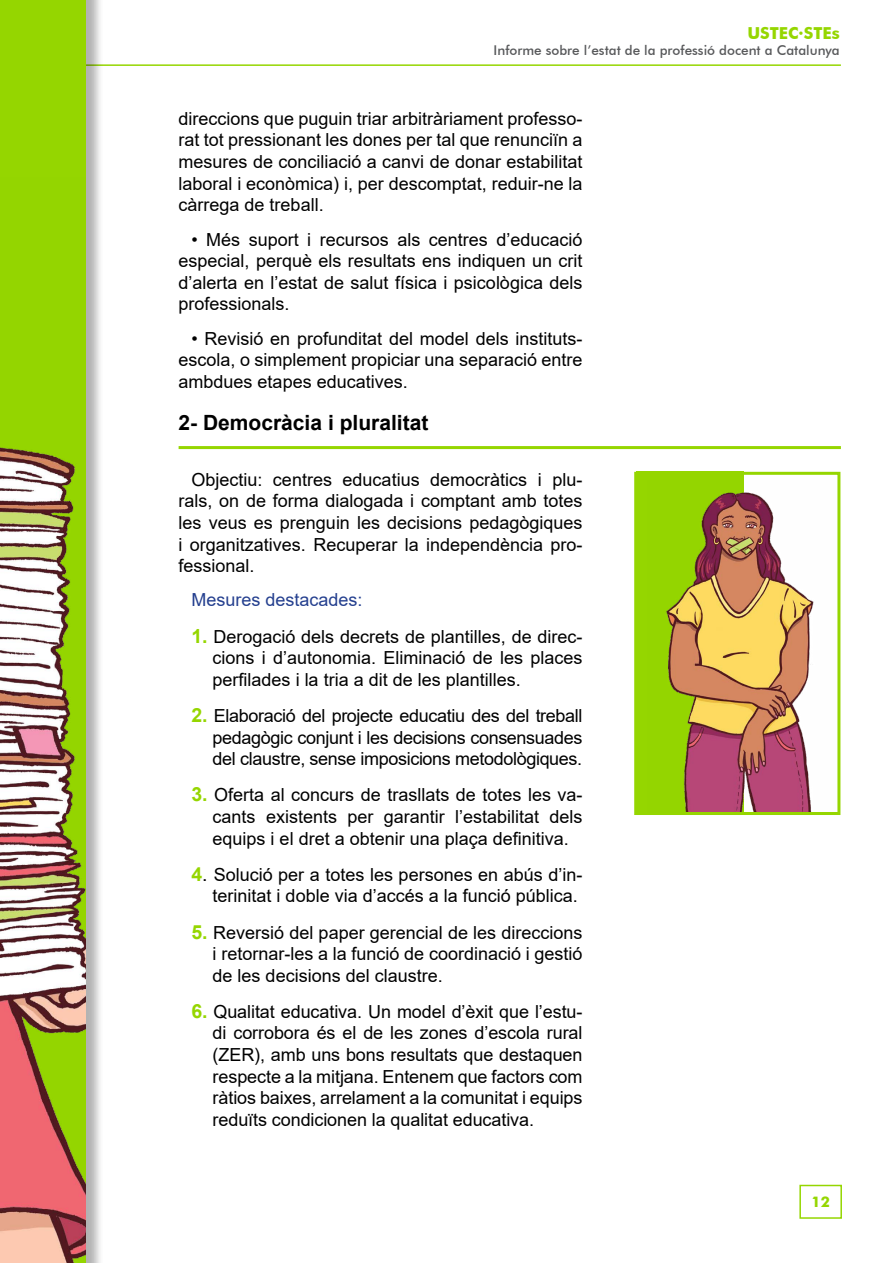
<style>
.page{position:relative;width:893px;height:1263px;background:#fff}
.page>*{position:absolute;margin:0;border:0;box-sizing:border-box;transform-origin:0 0}
.t1{font:700 21px "Arial";color:#000}
.t2{font:18px/21.6px "Arial";color:#000;text-align:justify}
.t3{font:18px "Arial";color:#25408f}
.t4{font:700 16.5px "Futura BT";color:#95d600}
.t5{font:700 14.7px "Futura BT";color:#95d600}
.t6{font:500 13.5px "Futura BT";color:#58595b}
.s1{font-weight:700;font-size:19.5px;color:#95d600}
.s2{font-size:19.5px}
</style>
<div class="page">
<div style="left:799px;top:1185px;width:43px;height:34px;border:2px solid #95d600"></div>
<hr style="left:33px;top:64px;width:808px;height:2px;background:#95d600">
<div style="left:0;top:0;width:104px;height:1263px;background:#000;opacity:.3"></div>
<div style="left:0;top:0;width:86px;height:1263px;background:#95d600"></div>
<img style="left:0;top:447px;width:86px;height:816px">
<div style="left:636px;top:472px;width:108px;height:343px;background:#95d600"></div>
<img style="left:666px;top:492px;width:148px;height:319px">
<div style="left:634px;top:472px;width:206px;height:343px;border:3px solid #95d600"></div>
<hr style="left:179px;top:446px;width:662px;height:3px;background:#95d600">
<p class="t4" style="left:747px;top:23px;width:94px">USTEC·STEs</p>
<p class="t6" style="left:494px;top:42px;width:348px">Informe sobre l’estat de la professió docent a Catalunya</p>
<p class="t2" style="left:179px;top:107px;width:405px">direccions que puguin triar arbitràriament professo&shy;rat tot pressionant les dones per tal que renunciïn a mesures de conciliació a canvi de donar estabilitat laboral i econòmica) i, per descomptat, reduir-ne la càrrega de treball.</p>
<p class="t2" style="left:179px;top:228px;width:405px;text-indent:13px">• Més suport i recursos als centres d’educació especial, perquè els resultats ens indiquen un crit d’alerta en l’estat de salut física i psicològica dels professionals.</p>
<p class="t2" style="left:179px;top:327px;width:405px;text-indent:13px">• Revisió en profunditat del model dels instituts&shy;escola, o simplement propiciar una separació entre ambdues etapes educatives.</p>
<p class="t1" style="left:179px;top:408px;width:251px">2- Democràcia i pluralitat</p>
<p class="t2" style="left:179px;top:468px;width:405px;text-indent:13px">Objectiu: centres educatius democràtics i plu&shy;rals, on de forma dialogada i comptant amb totes les veus es prenguin les decisions pedagògiques i organitzatives. Recuperar la independència pro&shy;fessional.</p>
<p class="t3" style="left:191px;top:588px;width:173px">Mesures destacades:</p>
<p class="t2" style="left:213px;top:625px;width:371px;text-indent:-21px"><span class="s1">1.</span> Derogació dels decrets de plantilles, de direc&shy;cions i d’autonomia. Eliminació de les places perfilades i la tria a dit de les plantilles.</p>
<p class="t2" style="left:213px;top:705px;width:371px;text-indent:-21px"><span class="s1">2.</span> Elaboració del projecte educatiu des del treball pedagògic conjunt i les decisions consensuades del claustre, sense imposicions metodològiques.</p>
<p class="t2" style="left:213px;top:784px;width:371px;text-indent:-21px"><span class="s1">3.</span> Oferta al concurs de trasllats de totes les va&shy;cants existents per garantir l’estabilitat dels equips i el dret a obtenir una plaça definitiva.</p>
<p class="t2" style="left:191px;top:863px;width:393px;text-align:right"><span class="s1">4</span><span class="s2">.</span> Solució per a totes les persones en abús d’in&shy;terinitat i doble via d’accés a la funció pública.</p>
<p class="t2" style="left:213px;top:921px;width:371px;text-indent:-21px"><span class="s1">5.</span> Reversió del paper gerencial de les direccions i retornar-les a la funció de coordinació i gestió de les decisions del claustre.</p>
<p class="t2" style="left:213px;top:1001px;width:371px;text-indent:-21px"><span class="s1">6.</span> Qualitat educativa. U n model d’èxit que l’estu&shy;di corrobora és el de les zones d’escola rural (ZER), amb uns bons resultats que destaquen respecte a la mitjana. Entenem que factors com ràtios baixes, arrelament a la comunitat i equips reduïts condicionen la qualitat educativa.</p>
<p class="t5" style="left:811px;top:1193px;width:20px">12</p>
</div>
